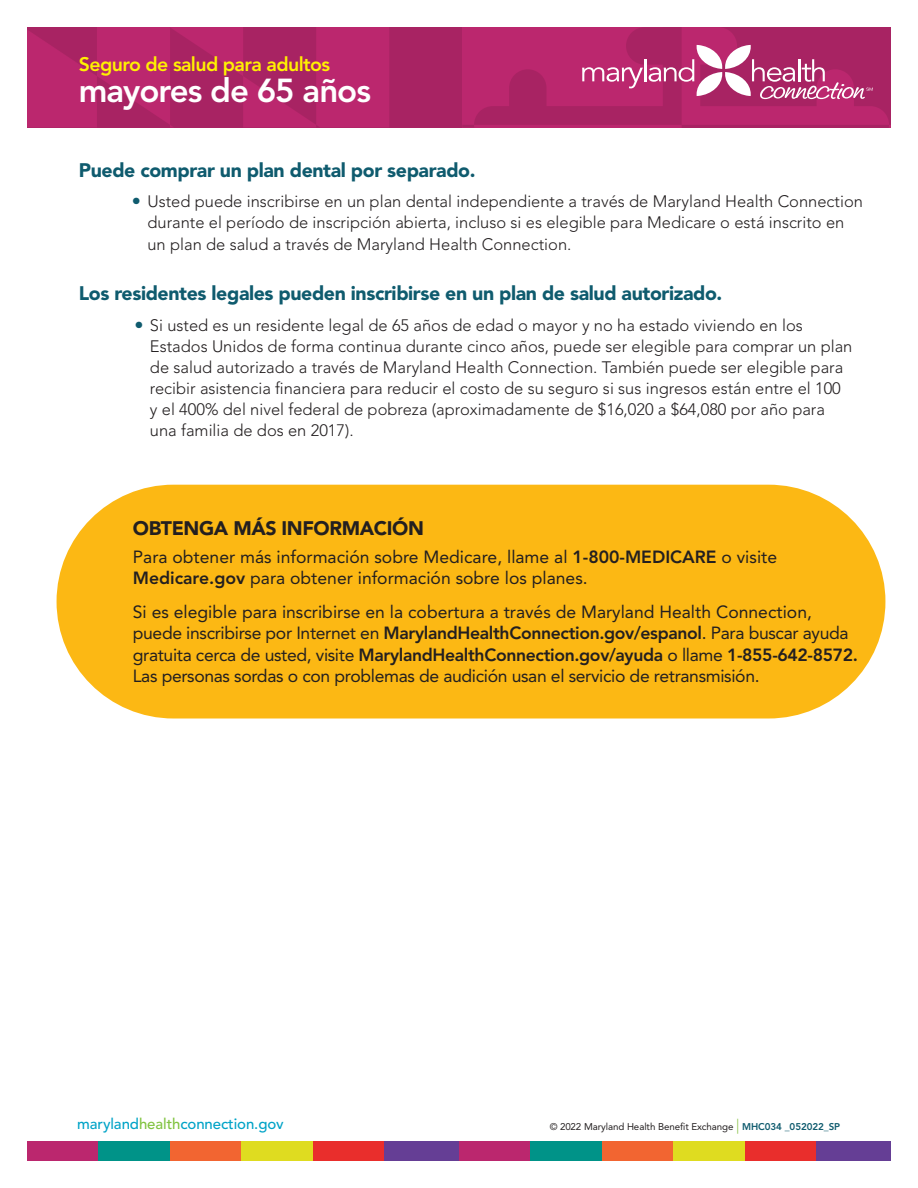
<style>
.page{position:relative;width:918px;height:1188px;background:#fff}
.page>*{position:absolute;margin:0;border:0;box-sizing:border-box;transform-origin:0 0}
.t1{font:800 33px "Avenir LT Std";letter-spacing:-.03em;color:#fff}
.t2{font:900 19.5px "Avenir LT Std";letter-spacing:-.02em;color:#0f5b6e}
.t3{font:800 19.5px "Avenir LT Std";letter-spacing:-.03em;color:#fff101}
.t4{font:900 19.5px "Avenir LT Std";letter-spacing:-.02em;color:#231f20}
.t5{font:17.55px/21px "Avenir LT Std";letter-spacing:-.02em;color:#231f20}
.t6{font:17.55px/21px "Avenir LT Std";color:#231f20}
.t7{font:300 16.5px/21px "Avenir LT Std";color:#231f20}
.t8{font:500 15px "Avenir LT Std";letter-spacing:-.005em;color:#00a3c7}
.t9{font:9.75px "Avenir LT Std";letter-spacing:-.005em;color:#231f20}
.s1{font-weight:800}
.s2{color:#81c340}
.s3{font-weight:300;font-size:15px;color:#89c248}
.s4{font-weight:800;color:#0f5b6e}
</style>
<div class="page">
<div style="left:57px;top:485px;width:828px;height:233px;background:#fcb814;border-radius:117px"></div>
<div style="left:27px;top:27px;width:435px;height:101px;background:#a82363"></div>
<svg style="left:27px;top:27px;width:362px;height:100px"></svg>
<svg style="left:462px;top:27px;width:429px;height:101px;background:#b73373"></svg>
<div style="left:27px;top:1142px;width:74px;height:19px;background:#bb276e"></div>
<div style="left:459px;top:1142px;width:74px;height:19px;background:#bb276e"></div>
<div style="left:99px;top:1142px;width:74px;height:19px;background:#009388"></div>
<div style="left:531px;top:1142px;width:74px;height:19px;background:#009388"></div>
<div style="left:170px;top:1142px;width:74px;height:19px;background:#f26531"></div>
<div style="left:602px;top:1142px;width:74px;height:19px;background:#f26531"></div>
<div style="left:242px;top:1142px;width:74px;height:19px;background:#dfdc20"></div>
<div style="left:674px;top:1142px;width:74px;height:19px;background:#dfdc20"></div>
<div style="left:313px;top:1142px;width:74px;height:19px;background:#e92e2c"></div>
<div style="left:745px;top:1142px;width:74px;height:19px;background:#e92e2c"></div>
<div style="left:385px;top:1142px;width:74px;height:19px;background:#653e95"></div>
<div style="left:817px;top:1142px;width:74px;height:19px;background:#653e95"></div>
<p class="t3" style="left:79px;top:52px;width:253px">Seguro de salud para adultos</p>
<h1 class="t1" style="left:79px;top:71px;width:294px">mayores de 65 años</h1>
<p class="t2" style="left:79px;top:158px;width:398px">Puede comprar un plan dental por separado.</p>
<p class="t7" style="left:147px;top:191px;width:717px;text-indent:-15px"><sup>●</sup> Usted puede inscribirse en un plan dental independiente a través de Maryland Health Connection durante el período de inscripción abierta, incluso si es elegible para Medicare o está inscrito en un plan de salud a través de Maryland Health Connection.</p>
<p class="t2" style="left:79px;top:282px;width:645px">Los residentes legales pueden inscribirse en un plan de salud autorizado.</p>
<p class="t7" style="left:150px;top:315px;width:704px;text-indent:-15px"><sup>●</sup> Si usted es un residente legal de 65 años de edad o mayor y no ha estado viviendo en los Estados Unidos de forma continua durante cinco años, puede ser elegible para comprar un plan de salud autorizado a través de Maryland Health Connection. También puede ser elegible para recibir asistencia financiera para reducir el costo de su seguro si sus ingresos están entre el 100 y el 400% del nivel federal de pobreza (aproximadamente de $16,020 a $64,080 por año para una familia de dos en 2017).</p>
<p class="t4" style="left:133px;top:517px;width:293px">OBTENGA MÁS INFORMACIÓN</p>
<p class="t6" style="left:133px;top:547px;width:646px">Para obtener más información sobre Medicare, llame al <span class="s1">1-800-MEDICARE</span> o visite<br><span class="s1">Medicare.gov</span> para obtener información sobre los planes.</p>
<p class="t5" style="left:133px;top:602px;width:727px">Si es elegible para inscribirse en la cobertura a través de Maryland Health Connection, puede inscribirse por Internet en <span class="s1">MarylandHealthConnection.gov/espanol</span>. Para buscar ayuda gratuita cerca de usted, visite <span class="s1">MarylandHealthConnection.gov/ayuda</span> o llame <span class="s1">1-855-642-8572.<br></span>Las personas sordas o con problemas de audición usan el servicio de retransmisión.</p>
<p class="t8" style="left:77px;top:1115px;width:208px">maryland<span class="s2">health</span>connection.gov</p>
<p class="t9" style="left:550px;top:1121px;width:292px">© 2022 Maryland Health Benefit Exchange <span class="s3">|</span> <span class="s4">MHC034 _052022_SP</span></p>
</div>
